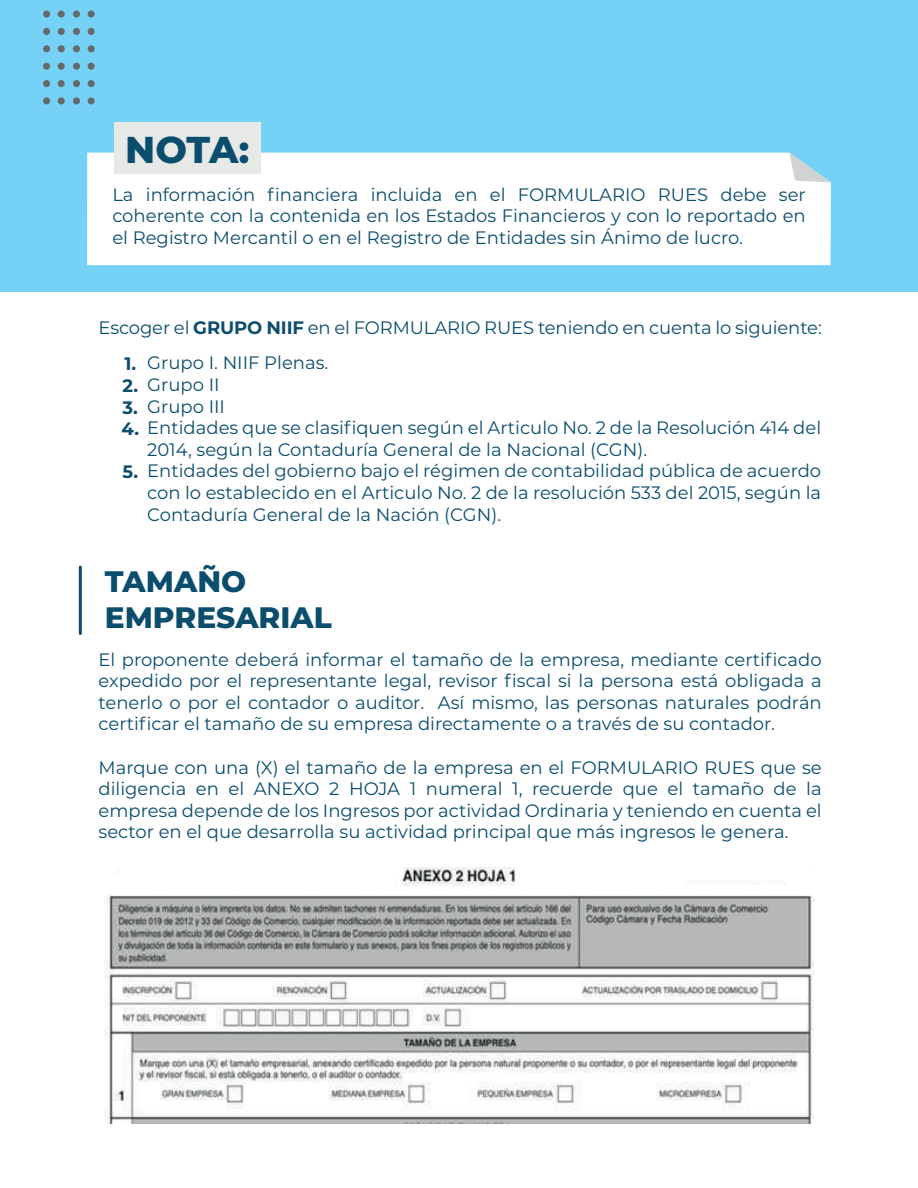
<style>
.page{position:relative;width:918px;height:1188px;background:#fff}
.page>*{position:absolute;margin:0;border:0;box-sizing:border-box;transform-origin:0 0}
.t1{font:800 37.35px "Montserrat";color:#0b4d6d}
.t2{font:800 29.55px/35.5px "Montserrat";color:#0b4d6d}
.t3{font:18px/21.6px "Montserrat";color:#0b4d6d;text-align:justify}
.t4{font:700 18px/21.6px "Montserrat";color:#0b4d6d}
.s1{font-weight:700}
</style>
<div class="page">
<div style="left:0;top:1px;width:918px;height:291px;background:#75d1f6"></div>
<div style="left:87px;top:153px;width:744px;height:112px;background:#fff"></div>
<svg style="left:789px;top:153px;width:42px;height:29px"></svg>
<div style="left:115px;top:123px;width:146px;height:51px;background:#e7e9e7"></div>
<div style="left:43px;top:11px;width:7px;height:7px;background:#66696a;border-radius:50%"></div>
<div style="left:43px;top:28px;width:7px;height:7px;background:#66696a;border-radius:50%"></div>
<div style="left:43px;top:45px;width:7px;height:7px;background:#66696a;border-radius:50%"></div>
<div style="left:43px;top:63px;width:7px;height:7px;background:#66696a;border-radius:50%"></div>
<div style="left:43px;top:80px;width:7px;height:7px;background:#66696a;border-radius:50%"></div>
<div style="left:43px;top:97px;width:7px;height:7px;background:#66696a;border-radius:50%"></div>
<div style="left:58px;top:11px;width:7px;height:7px;background:#66696a;border-radius:50%"></div>
<div style="left:58px;top:28px;width:7px;height:7px;background:#66696a;border-radius:50%"></div>
<div style="left:58px;top:45px;width:7px;height:7px;background:#66696a;border-radius:50%"></div>
<div style="left:58px;top:63px;width:7px;height:7px;background:#66696a;border-radius:50%"></div>
<div style="left:58px;top:80px;width:7px;height:7px;background:#66696a;border-radius:50%"></div>
<div style="left:58px;top:97px;width:7px;height:7px;background:#66696a;border-radius:50%"></div>
<div style="left:73px;top:11px;width:7px;height:7px;background:#66696a;border-radius:50%"></div>
<div style="left:73px;top:28px;width:7px;height:7px;background:#66696a;border-radius:50%"></div>
<div style="left:73px;top:45px;width:7px;height:7px;background:#66696a;border-radius:50%"></div>
<div style="left:73px;top:63px;width:7px;height:7px;background:#66696a;border-radius:50%"></div>
<div style="left:73px;top:80px;width:7px;height:7px;background:#66696a;border-radius:50%"></div>
<div style="left:73px;top:97px;width:7px;height:7px;background:#66696a;border-radius:50%"></div>
<div style="left:88px;top:11px;width:7px;height:7px;background:#66696a;border-radius:50%"></div>
<div style="left:88px;top:28px;width:7px;height:7px;background:#66696a;border-radius:50%"></div>
<div style="left:88px;top:45px;width:7px;height:7px;background:#66696a;border-radius:50%"></div>
<div style="left:88px;top:63px;width:7px;height:7px;background:#66696a;border-radius:50%"></div>
<div style="left:88px;top:80px;width:7px;height:7px;background:#66696a;border-radius:50%"></div>
<div style="left:88px;top:97px;width:7px;height:7px;background:#66696a;border-radius:50%"></div>
<hr style="left:79px;top:567px;width:3px;height:67px;background:#0b4d6d">
<img style="left:105px;top:867px;width:708px;height:256px">
<div style="left:658px;top:859px;width:155px;height:20px;background:#fff"></div>
<div style="left:120px;top:859px;width:156px;height:20px;background:#fff"></div>
<h1 class="t1" style="left:125px;top:123px;width:126px">NOTA:</h1>
<p class="t3" style="left:112px;top:183px;width:695px">La información financiera incluida en el FORMULARIO RUES debe ser coherente con la contenida en los Estados Financieros y con lo reportado en el Registro Mercantil o en el Registro de Entidades sin Ánimo de lucro.</p>
<p class="t3" style="left:147px;top:310px;width:676px;line-height:35.1px;text-indent:-49px">Escoger el <span class="s1">GRUPO NIIF</span> en el FORMULARIO RUES teniendo en cuenta lo siguiente:<br>Grupo I. NIIF Plenas.</p>
<p class="t3" style="left:147px;top:373px;width:675px;text-align:left">Grupo II<br>Grupo III<br>Entidades que se clasifiquen según el Articulo No. 2 de la Resolución 414 del 2014, según la Contaduría General de la Nacional (CGN).<br>Entidades del gobierno bajo el régimen de contabilidad pública de acuerdo con lo establecido en el Articulo No. 2 de la resolución 533 del 2015, según la Contaduría General de la Nación (CGN).</p>
<p class="t4" style="left:122px;top:352px;width:19px">1.<br>2.<br>3.<br>4.</p>
<p class="t4" style="left:123px;top:460px;width:17px">5.</p>
<h2 class="t2" style="left:105px;top:562px;width:228px">TAMAÑO<br>EMPRESARIAL</h2>
<p class="t3" style="left:99px;top:648px;width:725px">El proponente deberá informar el tamaño de la empresa, mediante certificado expedido por el representante legal, revisor fiscal si la persona está obligada a tenerlo o por el contador o auditor. Así mismo, las personas naturales podrán certificar el tamaño de su empresa directamente o a través de su contador.</p>
<p class="t3" style="left:99px;top:756px;width:725px">Marque con una (X) el tamaño de la empresa en el FORMULARIO RUES que se diligencia en el ANEXO 2 HOJA 1 numeral 1, recuerde que el tamaño de la empresa depende de los Ingresos por actividad Ordinaria y teniendo en cuenta el sector en el que desarrolla su actividad principal que más ingresos le genera.</p>
</div>
